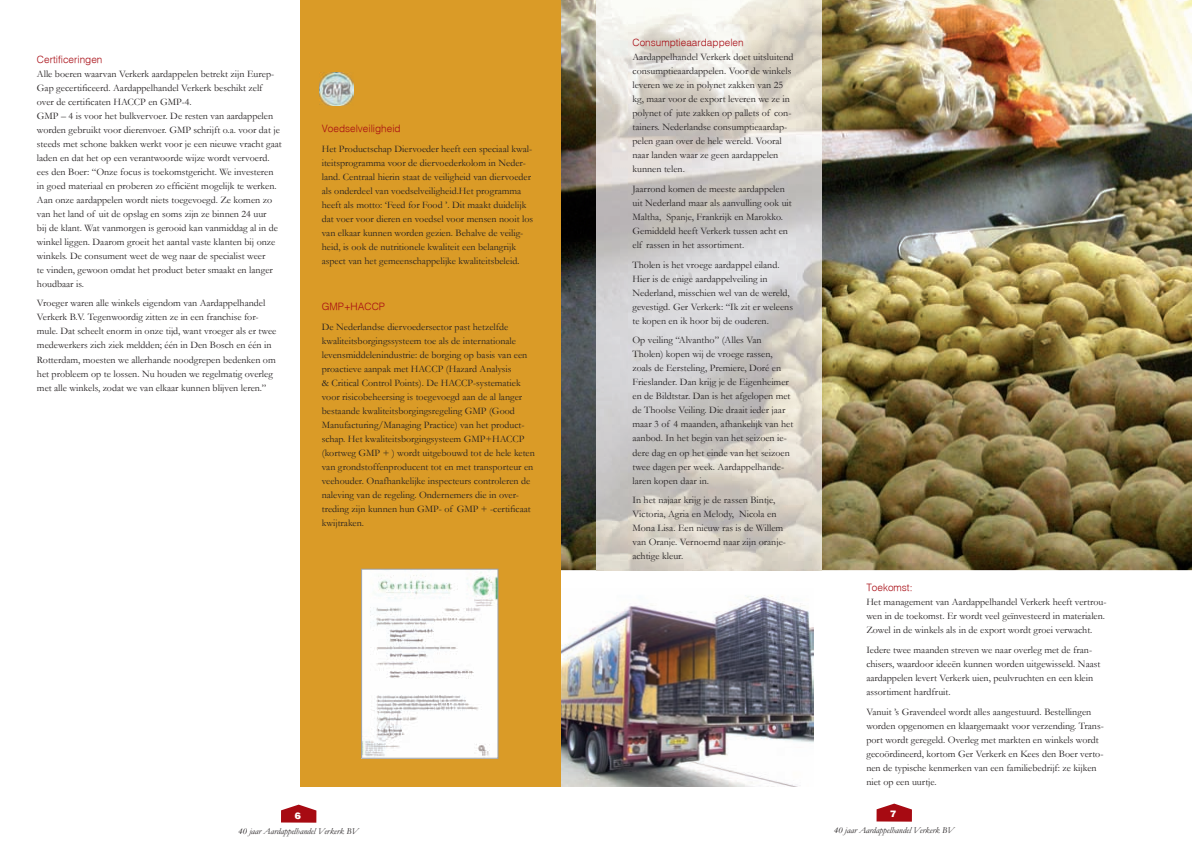
<style>
.page{position:relative;width:1192px;height:841px;background:#fff}
.page>*{position:absolute;margin:0;border:0;box-sizing:border-box;transform-origin:0 0}
.t1{font:900 10.3px "Helvetica";color:#fff}
.t2{font:10px/14px "Garamond";color:#231f20}
.t3{font:300 10px "Helvetica";color:#a70a12}
.t4{font:italic 9px "Garamond";color:#231f20}
.s1{font-size:11px}
</style>
<div class="page">
<svg style="left:281px;top:804px;width:35px;height:18px"></svg>
<svg style="left:876px;top:803px;width:36px;height:18px"></svg>
<img style="left:560px;top:588px;width:253px;height:198px">
<img style="left:560px;top:0;width:631px;height:570px">
<img style="left:596px;top:0;width:225px;height:570px">
<div style="left:300px;top:0;width:260px;height:786px;background:#da9b27"></div>
<img style="left:320px;top:72px;width:33px;height:34px">
<svg style="left:361px;top:568px;width:137px;height:190px;background:#f3f4f3"></svg>
<p class="t3" style="left:37px;top:53px;width:67px">Certificeringen</p>
<p class="t2" style="left:37px;top:67px;width:246px">Alle boeren waarvan Verkerk aardappelen betrekt zijn Eurep-Gap gecertificeerd. Aardappelhandel Verkerk beschikt zelf over de certificaten HACCP en GMP-4.<br>GMP – 4 is voor het bulkvervoer. De resten van aardappelen worden gebruikt voor dierenvoer. GMP schrijft o.a. voor dat je steeds met schone bakken werkt voor je een nieuwe vracht gaat laden en dat het op een verantwoorde wijze wordt vervoerd. ees den Boer: “Onze focus is toekomstgericht. We investeren in goed materiaal en proberen zo efficiënt mogelijk te werken.<br>Aan onze aardappelen wordt niets toegevoegd. Ze komen zo van het land of uit de opslag en soms zijn ze binnen 24 uur<br>bij de klant. Wat vanmorgen is gerooid kan vanmiddag al in de winkel liggen. Daarom groeit het aantal vaste klanten bij onze winkels. De consument weet de weg naar de specialist weer<br>te vinden, gewoon omdat het product beter smaakt en langer houdbaar is.</p>
<p class="t2" style="left:37px;top:296px;width:241px">Vroeger waren alle winkels eigendom van Aardappelhandel Verkerk B.V. Tegenwoordig zitten ze in een franchise for&shy;mule. Dat scheelt enorm in onze tijd, want vroeger als er twee medewerkers zich ziek meldden; één in Den Bosch en één in Rotterdam, moesten we allerhande noodgrepen bedenken om het probleem op te lossen. Nu houden we regelmatig overleg met alle winkels, zodat we van elkaar kunnen blijven leren.”</p>
<p class="t3" style="left:322px;top:122px;width:80px">Voedselveiligheid</p>
<p class="t2" style="left:322px;top:142px;width:213px">Het Productschap Diervoeder heeft een speciaal kwal&shy;iteitsprogramma voor de diervoederkolom in Neder&shy;land. Centraal hierin staat de veiligheid van diervoeder als onderdeel van voedselveiligheid.Het programma heeft als motto: ‘Feed for Food ’. Dit maakt duidelijk dat voer voor dieren en voedsel voor mensen nooit los van elkaar kunnen worden gezien. Behalve de veilig&shy;heid, is ook de nutritionele kwaliteit een belangrijk aspect van het gemeenschappelijke kwaliteitsbeleid<span class="s1">.</span></p>
<p class="t3" style="left:322px;top:300px;width:65px">GMP+HACCP</p>
<p class="t2" style="left:322px;top:319px;width:215px">De Nederlandse diervoedersector past hetzelfde kwaliteitsborgingssysteem toe als de internationale levensmiddelenindustrie: de borging op basis van een proactieve aanpak met HACCP (Hazard Analysis<br>&amp; Critical Control Points). De HACCP-systematiek voor risicobeheersing is toegevoegd aan de al langer bestaande kwaliteitsborgingsregeling GMP (Good Manufacturing/Managing Practice) van het product&shy;schap. Het kwaliteitsborgingsysteem GMP+HACCP (kortweg GMP + ) wordt uitgebouwd tot de hele keten van grondstoffenproducent tot en met transporteur en veehouder. Onafhankelijke inspecteurs controleren de naleving van de regeling. Ondernemers die in over&shy;treding zijn kunnen hun GMP- of GMP + -certificaat kwijtraken.</p>
<p class="t1" style="left:295px;top:811px;width:8px">6</p>
<p class="t4" style="left:239px;top:825px;width:122px">40 jaar Aardappelhandel Verkerk BV</p>
<p class="t3" style="left:632px;top:36px;width:113px">Consumptieaardappelen</p>
<p class="t2" style="left:632px;top:50px;width:162px">Aardappelhandel Verkerk doet uitsluitend consumptieaardappelen. Voor de winkels leveren we ze in polynet zakken van 25 kg, maar voor de export leveren we ze in polynet of jute zakken op pallets of con&shy;tainers. Nederlandse consumptieaardap&shy;pelen gaan over de hele wereld. Vooral naar landen waar ze geen aardappelen kunnen telen.</p>
<p class="t2" style="left:632px;top:182px;width:161px">Jaarrond komen de meeste aardappelen uit Nederland maar als aanvulling ook uit Maltha, Spanje, Frankrijk en Marokko.<br>Gemiddeld heeft Verkerk tussen acht en elf rassen in het assortiment.</p>
<p class="t2" style="left:632px;top:257px;width:162px">Tholen is het vroege aardappel eiland.<br>Hier is de enige aardappelveiling in Nederland, misschien wel van de wereld, gevestigd. Ger Verkerk: “Ik zit er weleens te kopen en ik hoor bij de ouderen.</p>
<p class="t2" style="left:632px;top:333px;width:162px">Op veiling “Alvantho” (Alles Van Tholen) kopen wij de vroege rassen, zoals de Eersteling, Premiere, Doré en Frieslander. Dan krijg je de Eigenheimer en de Bildtstar. Dan is het afgelopen met de Thoolse Veiling. Die draait ieder jaar maar 3 of 4 maanden, afhankelijk van het aanbod. In het begin van het seizoen ie&shy;dere dag en op het einde van het seizoen twee dagen per week. Aardappelhande&shy;laren kopen daar in.</p>
<p class="t2" style="left:632px;top:493px;width:155px">In het najaar krijg je de rassen Bintje, Victoria, Agria en Melody, Nicola en Mona Lisa. Een nieuw ras is de Willem van Oranje. Vernoemd naar zijn oranje&shy;achtige kleur.</p>
<p class="t3" style="left:866px;top:581px;width:48px">Toekomst:</p>
<p class="t2" style="left:866px;top:595px;width:242px">Het management van Aardappelhandel Verkerk heeft vertrou&shy;wen in de toekomst. Er wordt veel geïnvesteerd in materialen.<br>Zowel in de winkels als in de export wordt groei verwacht.</p>
<p class="t2" style="left:866px;top:642px;width:235px">Iedere twee maanden streven we naar overleg met de fran&shy;chisers, waardoor ideeën kunnen worden uitgewisseld. Naast aardappelen levert Verkerk uien, peulvruchten en een klein assortiment hardfruit.</p>
<p class="t2" style="left:866px;top:704px;width:239px">Vanuit ’s Gravendeel wordt alles aangestuurd. Bestellingen worden opgenomen en klaargemaakt voor verzending. Trans&shy;port wordt geregeld. Overleg met markten en winkels wordt gecoördineerd, kortom Ger Verkerk en Kees den Boer verto&shy;nen de typische kenmerken van een familiebedrijf: ze kijken niet op een uurtje.</p>
<p class="t1" style="left:890px;top:810px;width:8px">7</p>
<p class="t4" style="left:834px;top:824px;width:122px">40 jaar Aardappelhandel Verkerk BV</p>
</div>
